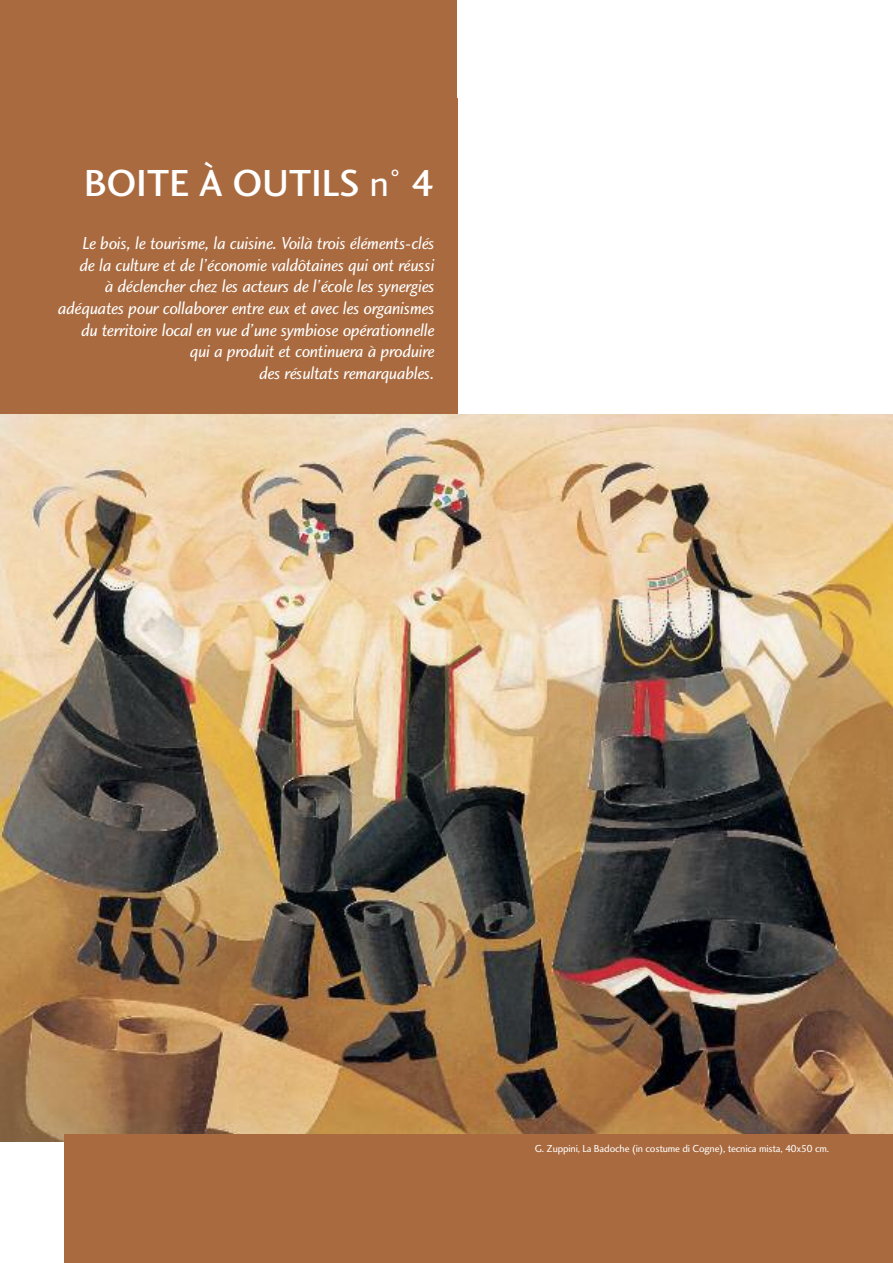
<style>
.page{position:relative;width:893px;height:1263px;background:#fff}
.page>*{position:absolute;margin:0;border:0;box-sizing:border-box;transform-origin:0 0}
.t1{font:39px "Charlotte Sans Medium Plain";color:#fff}
.t2{font:18px/21.6px "Charlotte Sans Book Italic Plain";letter-spacing:-.015em;color:#fff;text-align:right}
.t3{font:10.5px "Charlotte Sans Book Plain";letter-spacing:-.015em;color:#fff}
.s1{font-family:"Charlotte Sans Book Plain"}
</style>
<div class="page">
<img style="left:0;top:414px;width:893px;height:727px">
<div style="left:64px;top:1134px;width:829px;height:129px;background:#a96a3f"></div>
<div style="left:0;top:99px;width:457px;height:315px;background:#a96a3f"></div>
<div style="left:0;top:0;width:457px;height:108px;background:#a96a3f"></div>
<h1 class="t1" style="left:84px;top:168px;width:352px">BOITE À OUTILS <span class="s1">n°</span> 4</h1>
<p class="t2" style="left:58px;top:234px;width:378px">Le bois, le tourisme, la cuisine. Voilà trois éléments-clés<br>de la culture et de l’économie valdôtaines qui ont réussi<br>à déclencher chez les acteurs de l’école les synergies adéquates pour collaborer entre eux et avec les organismes du territoire local en vue d’une symbiose opérationnelle qui a produit et continuera à produire<br>des résultats remarquables.</p>
<p class="t3" style="left:535px;top:1145px;width:296px">G. Zuppini, La Badoche (in costume di Cogne), tecnica mista, 40x50 cm.</p>
</div>
